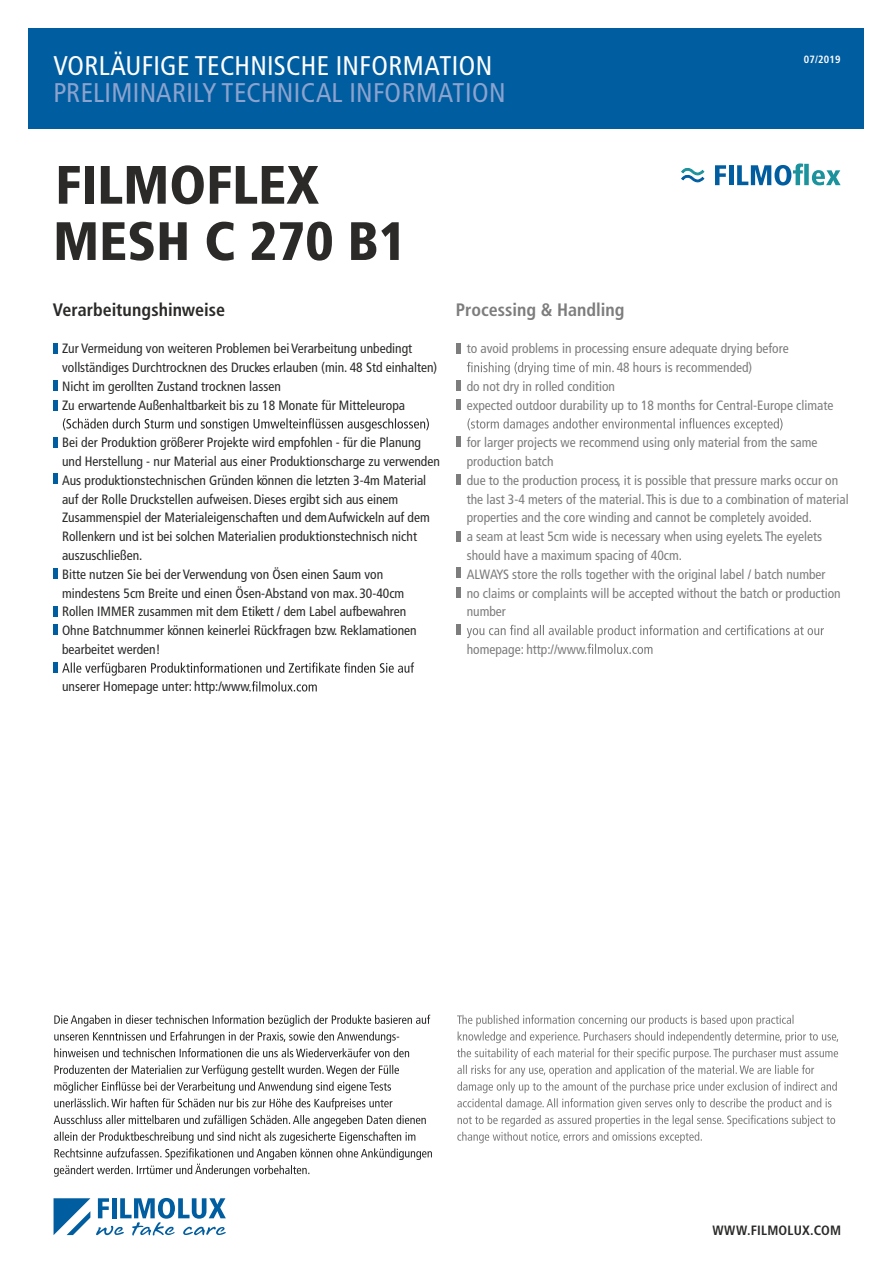
<style>
.page{position:relative;width:893px;height:1263px;background:#fff}
.page>*{position:absolute;margin:0;border:0;box-sizing:border-box;transform-origin:0 0}
.t1{font:900 condensed 54px/56.2px "Frutiger LT Std";color:#2b2a29}
.t2{font:condensed 27px "Frutiger LT Std";letter-spacing:.01em;color:#8ba3ce}
.t3{font:condensed 27px "Frutiger LT Std";letter-spacing:.01em;color:#fefefe}
.t4{font:700 condensed 18px "Frutiger LT Std";color:#2b2a29}
.t5{font:700 condensed 18px "Frutiger LT Std";color:#7d7d7d}
.t6{font:condensed 13.5px/18.8px "Frutiger LT Std";color:#2b2a29}
.t7{font:condensed 13.5px/18.8px "Frutiger LT Std";color:#7d7d7d}
.t8{font:700 condensed 13.5px "Frutiger LT Std";letter-spacing:.015em;color:#2b2a29}
.t9{font:700 condensed 10.5px "Frutiger LT Std";letter-spacing:.015em;color:#fefefe}
</style>
<div class="page">
<div style="left:29px;top:28px;width:835px;height:101px;background:#005da0"></div>
<svg style="left:715px;top:165px;width:11px;height:20px"></svg>
<hr style="left:729px;top:165px;width:4px;height:20px;background:#005da0">
<svg style="left:737px;top:163px;width:104px;height:22px"></svg>
<svg style="left:681px;top:168px;width:24px;height:15px"></svg>
<div style="left:779px;top:168px;width:8px;height:14px;background:#fefefe;border-radius:50%"></div>
<svg style="left:54px;top:1198px;width:36px;height:37px"></svg>
<svg style="left:96px;top:1198px;width:130px;height:37px"></svg>
<svg style="left:54px;top:1015px;width:378px;height:162px"></svg>
<svg style="left:457px;top:1015px;width:381px;height:128px"></svg>
<hr style="left:53px;top:343px;width:4px;height:10px;background:#005da0">
<svg style="left:63px;top:418px;width:366px;height:13px"></svg>
<svg style="left:62px;top:662px;width:352px;height:29px"></svg>
<hr style="left:53px;top:437px;width:4px;height:11px;background:#005da0">
<hr style="left:53px;top:400px;width:4px;height:10px;background:#005da0">
<hr style="left:53px;top:473px;width:4px;height:11px;background:#005da0">
<hr style="left:53px;top:568px;width:4px;height:11px;background:#005da0">
<hr style="left:456px;top:343px;width:4px;height:10px;background:#7d7d7d">
<hr style="left:456px;top:380px;width:4px;height:11px;background:#7d7d7d">
<svg style="left:467px;top:362px;width:147px;height:13px"></svg>
<svg style="left:467px;top:418px;width:315px;height:13px"></svg>
<svg style="left:467px;top:625px;width:357px;height:13px"></svg>
<svg style="left:585px;top:644px;width:67px;height:10px"></svg>
<hr style="left:456px;top:399px;width:4px;height:11px;background:#7d7d7d">
<hr style="left:456px;top:436px;width:4px;height:11px;background:#7d7d7d">
<hr style="left:456px;top:474px;width:4px;height:11px;background:#7d7d7d">
<hr style="left:53px;top:380px;width:4px;height:11px;background:#005da0">
<hr style="left:53px;top:606px;width:4px;height:10px;background:#005da0">
<hr style="left:53px;top:662px;width:4px;height:10px;background:#005da0">
<hr style="left:456px;top:531px;width:4px;height:10px;background:#7d7d7d">
<div style="left:456px;top:587px;width:5px;height:11px;background:#7d7d7d"></div>
<div style="left:456px;top:624px;width:5px;height:11px;background:#7d7d7d"></div>
<hr style="left:53px;top:624px;width:4px;height:11px;background:#005da0">
<div style="left:456px;top:568px;width:5px;height:10px;background:#7d7d7d"></div>
<h2 class="t3" style="left:53px;top:50px;width:440px">VORLÄUFIGE TECHNISCHE INFORMATION</h2>
<h2 class="t2" style="left:53px;top:77px;width:454px">PRELIMINARILY TECHNICAL INFORMATION</h2>
<h1 class="t1" style="left:53px;top:157px;width:355px">FILMOFLEX<br>MESH C 270 B1</h1>
<p class="t9" style="left:804px;top:53px;width:38px">07/2019</p>
<h3 class="t4" style="left:53px;top:299px;width:174px">Verarbeitungshinweise</h3>
<p class="t6" style="left:62px;top:339px;width:377px">Zur Vermeidung von weiteren Problemen bei Verarbeitung unbedingt vollständiges Durchtrocknen des Druckes erlauben (min. 48 Std einhalten)<br>Nicht im gerollten Zustand trocknen lassen<br>Zu erwartende Außenhaltbarkeit bis zu 18 Monate für Mitteleuropa</p>
<p class="t6" style="left:62px;top:433px;width:379px">Bei der Produktion größerer Projekte wird empfohlen - für die Planung und Herstellung - nur Material aus einer Produktionscharge zu verwenden Aus produktionstechnischen Gründen können die letzten 3-4m Material auf der Rolle Druckstellen aufweisen. Dieses ergibt sich aus einem Zusammenspiel der Materialeigenschaften und dem Aufwickeln auf dem Rollenkern und ist bei solchen Materialien produktionstechnisch nicht auszuschließen.<br>Bitte nutzen Sie bei der Verwendung von Ösen einen Saum von mindestens 5cm Breite und einen Ösen-Abstand von max. 30-40cm<br>Rollen IMMER zusammen mit dem Etikett / dem Label aufbewahren<br>Ohne Batchnummer können keinerlei Rückfragen bzw. Reklamationen bearbeitet werden!</p>
<p class="t6" style="left:62px;top:677px;width:189px">unserer Homepage unter: http:/www</p>
<h3 class="t5" style="left:456px;top:299px;width:170px">Processing &amp; Handling</h3>
<p class="t7" style="left:467px;top:339px;width:324px">to avoid problems in processing ensure adequate drying before</p>
<p class="t7" style="left:617px;top:358px;width:137px">48 hours is recommended)</p>
<p class="t7" style="left:467px;top:377px;width:150px">do not dry in rolled condition</p>
<p class="t7" style="left:467px;top:396px;width:368px">expected outdoor durability up to 18 months for Central-Europe climate</p>
<p class="t7" style="left:467px;top:433px;width:383px">for larger projects we recommend using only material from the same production batch<br>due to the production process, it is possible that pressure marks occur on the last 3-4 meters of the material.This is due to a combination of material properties and the core winding and cannot be completely avoided.<br>a seam at least 5cm wide is necessary when using eyelets. The eyelets should have a maximum spacing of 40cm.<br>ALWAYS store the rolls together with the original label / batch number<br>no claims or complaints will be accepted without the batch or production number</p>
<p class="t7" style="left:467px;top:640px;width:120px">homepage: http://www</p>
<p class="t8" style="left:712px;top:1222px;width:130px">WWW.FILMOLUX.COM</p>
</div>
